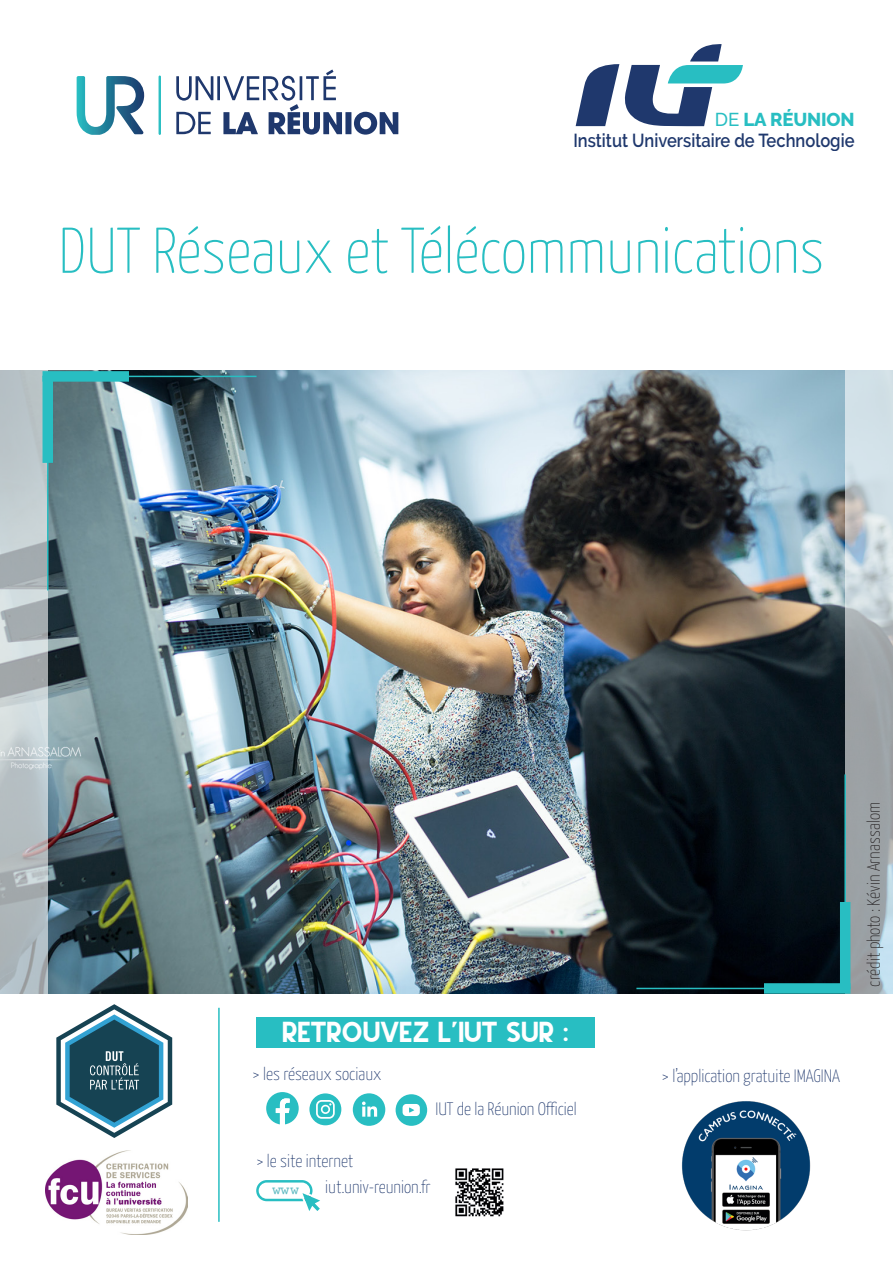
<style>
.page{position:relative;width:893px;height:1263px;background:#fff}
.page>*{position:absolute;margin:0;border:0;box-sizing:border-box;transform-origin:0 0}
.t1{font:100 64.5px "Yanone Kaffeesatz";color:#28bec2}
.t2{font:27px "School Times";color:#fff}
.t3{font:600 18.75px "Raleway";color:#1f386d;scale:.88 1}
.t4{font:800 18.6px "Raleway";letter-spacing:-.005em;color:#28bec2}
.t5{font:100 18px "Yanone Kaffeesatz";color:#1f386d}
.t6{font:100 18px "Yanone Kaffeesatz";color:#231f20}
.t7{font:14.1px "Courier";color:#5ebac1}
.s1{font-weight:500}
</style>
<div class="page">
<img style="left:48px;top:371px;width:797px;height:623px">
<svg style="left:845px;top:370px;width:48px;height:624px;background:#b2bbc0"></svg>
<svg style="left:0;top:370px;width:48px;height:624px;background:#b7c1c4"></svg>
<div style="left:840px;top:902px;width:10px;height:86px;background:#28bec2"></div>
<hr style="left:844px;top:774px;width:2px;height:214px;background:#28bec2">
<div style="left:764px;top:983px;width:86px;height:11px;background:#28bec2"></div>
<hr style="left:636px;top:988px;width:214px;height:1px;background:#28bec2">
<div style="left:43px;top:376px;width:10px;height:87px;background:#28bec2"></div>
<hr style="left:47px;top:376px;width:2px;height:214px;background:#28bec2">
<div style="left:43px;top:371px;width:86px;height:11px;background:#28bec2"></div>
<hr style="left:43px;top:376px;width:214px;height:1px;background:#28bec2">
<svg style="left:77px;top:76px;width:67px;height:59px"></svg>
<svg style="left:176px;top:76px;width:37px;height:25px"></svg>
<hr style="left:217px;top:76px;width:3px;height:24px;background:#1f386d">
<svg style="left:223px;top:70px;width:119px;height:65px"></svg>
<div style="left:345px;top:112px;width:6px;height:22px;background:#1f386d"></div>
<svg style="left:354px;top:112px;width:44px;height:23px"></svg>
<svg style="left:176px;top:112px;width:35px;height:22px"></svg>
<div style="left:159px;top:76px;width:2px;height:58px;border:1px solid #28bec2"></div>
<svg style="left:576px;top:44px;width:167px;height:82px"></svg>
<svg style="left:56px;top:1004px;width:116px;height:134px"></svg>
<div style="left:353px;top:1093px;width:32px;height:33px;background:#28bec2;border-radius:50%"></div>
<svg style="left:362px;top:1101px;width:15px;height:16px"></svg>
<div style="left:309px;top:1093px;width:32px;height:32px;background:#28bec2;border-radius:50%"></div>
<svg style="left:316px;top:1100px;width:19px;height:19px"></svg>
<div style="left:396px;top:1094px;width:31px;height:32px;background:#28bec2;border-radius:50%"></div>
<svg style="left:403px;top:1104px;width:17px;height:12px"></svg>
<svg style="left:266px;top:1092px;width:33px;height:32px"></svg>
<img style="left:455px;top:1168px;width:49px;height:48px">
<svg style="left:256px;top:1180px;width:64px;height:31px"></svg>
<div style="left:256px;top:1017px;width:339px;height:31px;background:#28bec2"></div>
<img style="left:681px;top:1101px;width:130px;height:130px">
<hr style="left:218px;top:1008px;width:2px;height:214px;background:#28bec2">
<img style="left:46px;top:1150px;width:141px;height:84px">
<p class="t4" style="left:715px;top:109px;width:141px"><span class="s1">DE</span> LA RÉUNION</p>
<p class="t3" style="left:573px;top:129px;width:321px">Institut Universitaire de Technologie</p>
<p class="t1" style="left:58px;top:211px;width:767px">DUT Réseaux et Télécommunications</p>
<p class="t2" style="left:282px;top:1017px;width:288px">RETROUVEZ L'IUT SUR :</p>
<p class="t5" style="left:253px;top:1062px;width:130px">&gt; les réseaux sociaux</p>
<p class="t5" style="left:256px;top:1149px;width:98px">&gt; le site internet</p>
<p class="t5" style="left:435px;top:1097px;width:143px">IUT de la Réunion Officiel</p>
<p class="t7" style="left:272px;top:1179px;width:28px">www</p>
<p class="t5" style="left:325px;top:1176px;width:107px">iut.univ-reunion.fr</p>
<p class="t6" style="left:863px;top:986px;width:186px;rotate:-90deg">crédit photo : Kévin Arnassalom</p>
<p class="t5" style="left:662px;top:1064px;width:180px">&gt; l’application gratuite IMAGINA</p>
</div>
